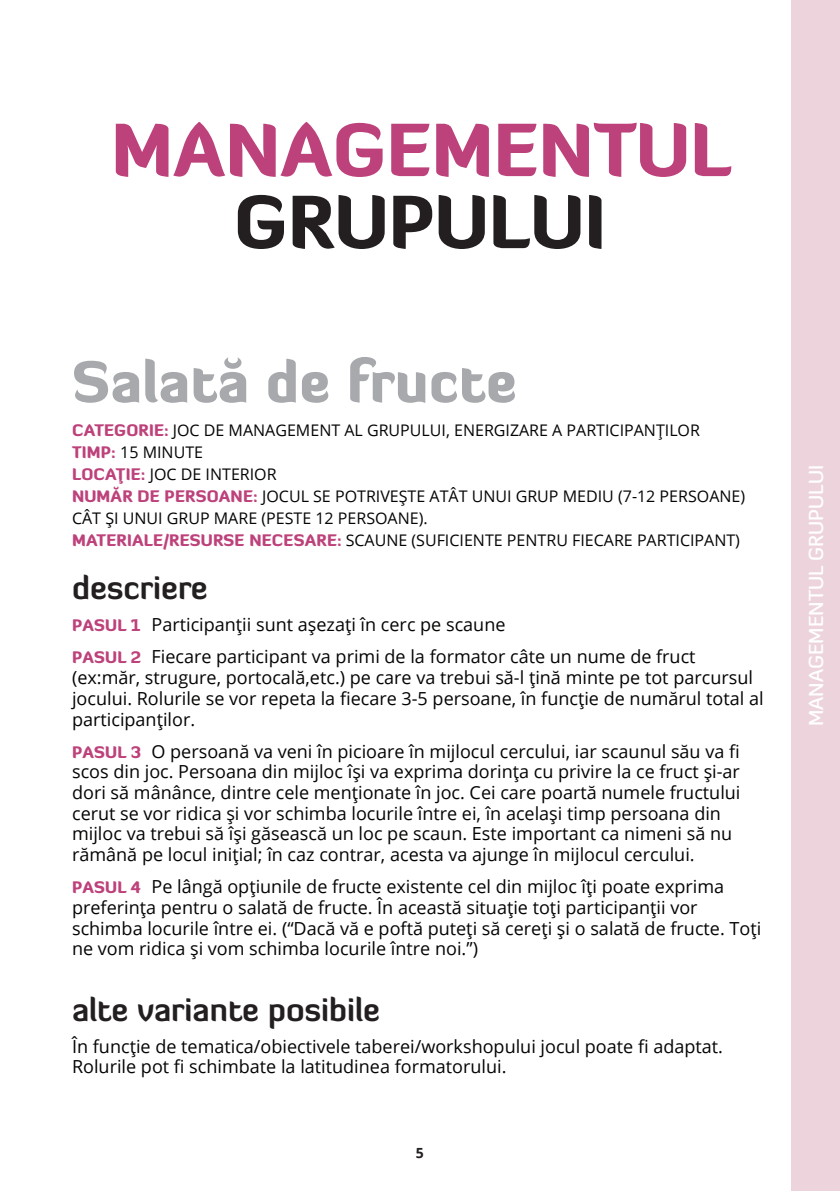
<style>
.page{position:relative;width:840px;height:1191px;background:#fff}
.page>*{position:absolute;margin:0;border:0;box-sizing:border-box;transform-origin:0 0}
.t1{font:900 72px/72px "Diavlo";color:#bd417a;text-align:center}
.t2{font:900 56px "Diavlo";letter-spacing:.01em;color:#a8a9ad}
.t3{font:700 32px "Diavlo";color:#231f20}
.t4{font:500 20px "Diavlo";color:#fff}
.t5{font:18px/20.8px "Open Sans";color:#040503}
.t6{font:16px/22px "Open Sans";color:#040503}
.t7{font:700 14px "Open Sans";color:#231f20}
.s1{color:#231f20}
.s2{font-family:"Diavlo";font-weight:900;color:#bd417a}
.s3{font-family:"Diavlo";font-weight:900;font-size:16px;color:#bd417a}
</style>
<div class="page">
<div style="left:790px;top:0;width:49px;height:1191px;background:#edd4dc"></div>
<p class="t1" style="left:111px;top:113px;width:600px">MANAGEMENTUL<br><span class="s1">GRUPULUI</span></p>
<p class="t2" style="left:72px;top:345px;width:446px">SALATĂ DE FRUCTE</p>
<p class="t6" style="left:72px;top:418px;width:674px"><span class="s2">CATEGORIE:</span> joc de management al grupului, energizare a participanţilor <span class="s2">TIMP:</span> 15 minute<br><span class="s2">LOCAŢIE:</span> joc de interior<br><span class="s2">NUMĂR DE PERSOANE:</span> jocul se potriveşte atât unui grup mediu (7-12 persoane) cât şi unui grup mare (peste 12 persoane).<br><span class="s2">MATERIALE/RESURSE N ECESARE:</span> scaune (suficiente pentru fiecare participant)</p>
<p class="t3" style="left:72px;top:567px;width:137px">descriere</p>
<p class="t5" style="left:72px;top:608px;width:624px;line-height:32px"><span class="s3">PASUL 1</span> Participanţii sunt aşezaţi în cerc pe scaune<br><span class="s3">PASUL 2</span> Fiecare participant va primi de la formator câte un nume de fruct</p>
<p class="t5" style="left:72px;top:667px;width:692px">(ex:măr, strugure, portocală,etc.) pe care va trebui să-l ţină minte pe tot parcursul jocului. Rolurile se vor repeta la fiecare 3-5 persoane, în funcţie de numărul total al participanţilor.</p>
<p class="t5" style="left:72px;top:740px;width:669px"><span class="s3">PASUL 3</span> O persoană va veni în picioare în mijlocul cercului, iar scaunul său va fi scos din joc. Persoana din mijloc îşi va exprima dorinţa cu privire la ce fruct şi-ar dori să mânânce, dintre cele menţionate în joc. Cei care poartă numele fructului cerut se vor ridica şi vor schimba locurile între ei, în acelaşi timp persoana din mijloc va trebui să îşi găsească un loc pe scaun. Este important ca nimeni să nu rămână pe locul iniţial; în caz contrar, acesta va ajunge în mijlocul cercului.</p>
<p class="t5" style="left:72px;top:876px;width:690px"><span class="s3">PASUL 4</span> Pe lângă opţiunile de fructe existente cel din mijloc îţi poate exprima preferinţa pentru o salată de fructe. În această situaţie toţi participanţii vor schimba locurile între ei. (“Dacă vă e poftă puteţi să cereţi şi o salată de fructe. Toţi ne vom ridica şi vom schimba locurile între noi.”)</p>
<p class="t3" style="left:72px;top:988px;width:309px">alte variante posibile</p>
<p class="t5" style="left:72px;top:1035px;width:652px">În funcţie de tematica/obiectivele taberei/workshopului jocul poate fi adaptat.<br>Rolurile pot fi schimbate la latitudinea formatorului.</p>
<p class="t7" style="left:416px;top:1143px;width:9px">5</p>
<p class="t4" style="left:803px;top:726px;width:263px;rotate:-90deg">managementul grupului</p>
</div>
